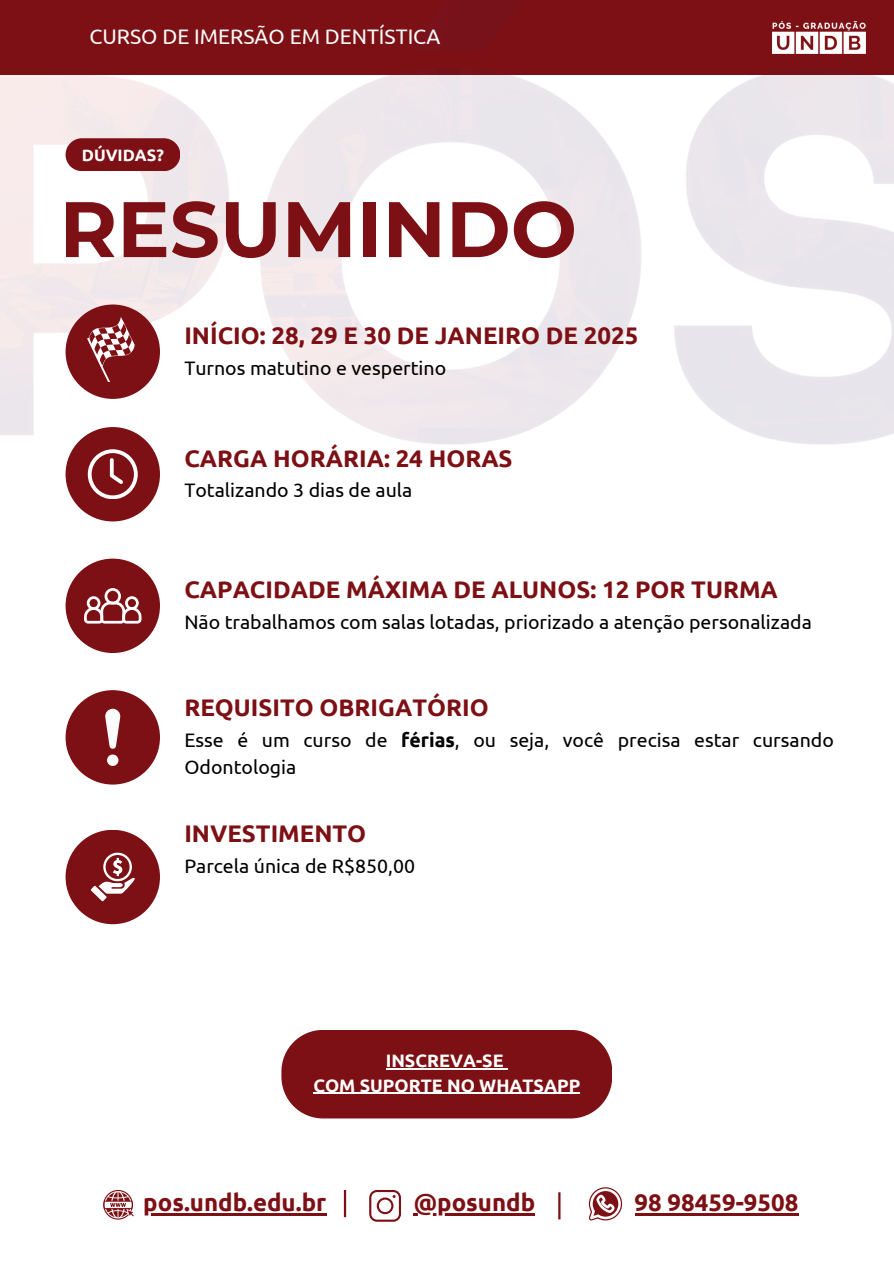
<style>
.page{position:relative;width:894px;height:1264px;background:#fff}
.page>*{position:absolute;margin:0;border:0;box-sizing:border-box;transform-origin:0 0}
.t1{font:700 78.45px "Montserrat";color:#7d1014}
.t2{font:700 24px "Ubuntu";color:#7d1014}
.t3{font:21px "Ubuntu";color:#fcfbfb}
.t4{font:19.5px/27px "Ubuntu";color:#000}
.t5{font:700 18px "Ubuntu";color:#fff}
.t6{font:700 16.5px "Ubuntu";color:#fff}
.s1{font-weight:700}
</style>
<div class="page">
<img style="left:0;top:0;width:893px;height:444px">
<div style="left:65px;top:138px;width:115px;height:33px;background:#7d1014;border-radius:16px"></div>
<svg style="left:103px;top:1190px;width:31px;height:29px"></svg>
<hr style="left:344px;top:1189px;width:2px;height:28px;background:#7d1014">
<hr style="left:558px;top:1192px;width:2px;height:27px;background:#7d1014">
<svg style="left:369px;top:1190px;width:31px;height:31px"></svg>
<svg style="left:588px;top:1187px;width:34px;height:33px"></svg>
<div style="left:65px;top:304px;width:95px;height:95px;background:#7d1014;border-radius:50%"></div>
<svg style="left:70px;top:308px;width:78px;height:73px"></svg>
<div style="left:65px;top:427px;width:95px;height:94px;background:#7d1014;border-radius:50%"></div>
<div style="left:65px;top:558px;width:95px;height:95px;background:#7d1014;border-radius:50%"></div>
<div style="left:65px;top:829px;width:95px;height:95px;background:#7d1014;border-radius:50%"></div>
<div style="left:65px;top:690px;width:95px;height:94px;background:#7d1014;border-radius:50%"></div>
<svg style="left:88px;top:449px;width:49px;height:50px"></svg>
<svg style="left:84px;top:588px;width:57px;height:35px"></svg>
<svg style="left:91px;top:852px;width:44px;height:49px"></svg>
<svg style="left:105px;top:708px;width:15px;height:40px"></svg>
<div style="left:107px;top:754px;width:11px;height:12px;background:#fcfbfb;border-radius:50%"></div>
<hr style="left:143px;top:1213px;width:183px;height:2px;background:#7d1014">
<hr style="left:413px;top:1213px;width:122px;height:2px;background:#7d1014">
<hr style="left:634px;top:1213px;width:164px;height:2px;background:#7d1014">
<svg style="left:281px;top:1030px;width:331px;height:88px;background:#852024"></svg>
<hr style="left:313px;top:1092px;width:267px;height:1px;background:#fff">
<p class="t3" style="left:89px;top:25px;width:352px">CURSO DE IMERSÃO EM DENTÍSTICA</p>
<p class="t6" style="left:82px;top:145px;width:84px">DÚVIDAS?</p>
<p class="t1" style="left:59px;top:181px;width:519px">RESUMINDO</p>
<h2 class="t2" style="left:184px;top:322px;width:455px">INÍCIO: 28, 29 E 30 DE JANEIRO DE 2025</h2>
<p class="t4" style="left:184px;top:354px;width:263px">Turnos matutino e vespertino</p>
<p class="t2" style="left:184px;top:444px;width:330px">CARGA HORÁRIA: 24 HORAS</p>
<h5 class="t4" style="left:184px;top:476px;width:229px">Totalizando 3 dias de aula</h5>
<h5 class="t2" style="left:184px;top:576px;width:595px">CAPACIDADE MÁXIMA DE ALUNOS: 12 POR TURMA</h5>
<h2 class="t4" style="left:184px;top:608px;width:629px">Não trabalhamos com salas lotadas, priorizado a atenção personalizada</h2>
<p class="t2" style="left:184px;top:694px;width:306px">REQUISITO OBRIGATÓRIO</p>
<h5 class="t4" style="left:184px;top:726px;width:651px">Esse é um curso de <span class="s1">férias</span>, ou seja, você precisa estar cursando<br>Odontologia</h5>
<h2 class="t2" style="left:184px;top:820px;width:183px">INVESTIMENTO</h2>
<p class="t4" style="left:184px;top:852px;width:232px">Parcela única de R$850,00</p>
<h2 class="t5" style="left:385px;top:1050px;width:119px">INSCREVA-SE</h2>
<h5 class="t5" style="left:313px;top:1074px;width:268px">COM SUPORTE NO WHATSAPP</h5>
<h4 class="t2" style="left:143px;top:1188px;width:184px">pos.undb.edu.br</h4>
<p class="t2" style="left:413px;top:1188px;width:123px">@posundb</p>
<h1 class="t2" style="left:634px;top:1188px;width:165px">98 98459-9508</h1>
</div>
